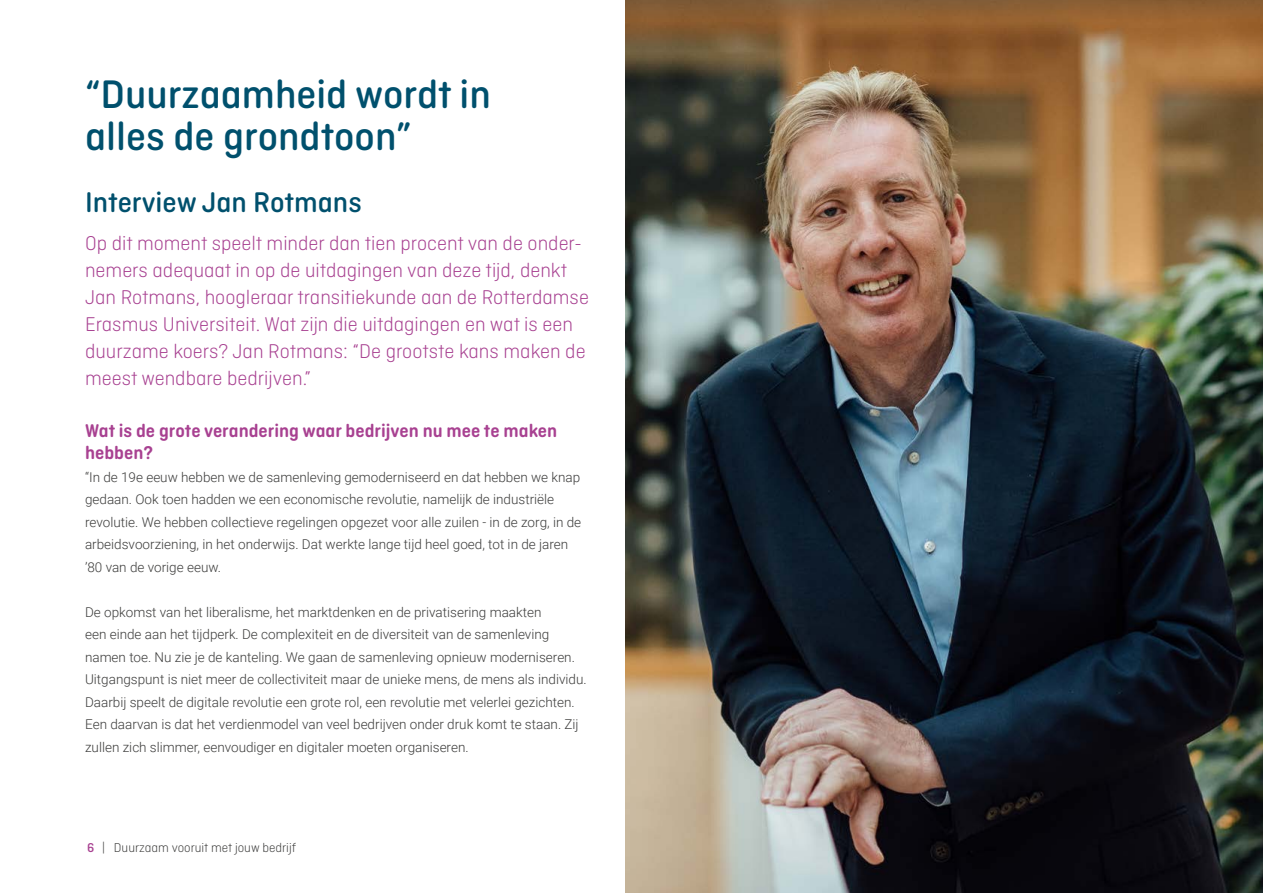
<style>
.page{position:relative;width:1263px;height:893px;background:#fff}
.page>*{position:absolute;margin:0;border:0;box-sizing:border-box;transform-origin:0 0}
.t1{font:500 42px/42px "Ciutadella Rounded";color:#00506d}
.t2{font:500 30px "Ciutadella Rounded";color:#00506d}
.t3{font:300 21px/27px "Ciutadella Rounded";color:#a84191}
.t4{font:600 19.5px/22.5px "Ciutadella Rounded";color:#a84191}
.t5{font:300 13.5px/22.5px "Roboto";color:#3c3c3b}
.t6{font:300 13.5px "Ciutadella Rounded";color:#3c3c3b}
.s1{font-weight:500;color:#a84191}
</style>
<div class="page">
<img style="left:626px;top:0;width:637px;height:893px">
<h1 class="t1" style="left:85px;top:73px;width:407px">“Duurzaamheid wordt in alles de grondtoon”</h1>
<h2 class="t2" style="left:85px;top:185px;width:278px">Interview Jan Rotmans</h2>
<p class="t3" style="left:85px;top:229px;width:505px">Op dit moment speelt minder dan tien procent van de onder&shy;nemers adequaat in op de uitdagingen van deze tijd, denkt Jan Rotmans, hoogleraar transitiekunde aan de Rotterdamse Erasmus Universiteit. Wat zijn die uitdagingen en wat is een duurzame koers? Jan Rotmans: “De grootste kans maken de meest wendbare bedrijven.”</p>
<h3 class="t4" style="left:85px;top:419px;width:474px">Wat is de grote verandering waar bedrijven nu mee te maken hebben?</h3>
<p class="t5" style="left:85px;top:465px;width:498px">“In de 19e eeuw hebben we de samenleving gemoderniseerd en dat hebben we knap gedaan. Ook toen hadden we een economische revolutie, namelijk de industriële revolutie. We hebben collectieve regelingen opgezet voor alle zuilen - in de zorg, in de arbeidsvoorziening, in het onderwijs. Dat werkte lange tijd heel goed, tot in de jaren ’80 van de vorige eeuw.</p>
<p class="t5" style="left:85px;top:600px;width:503px">De opkomst van het liberalisme, het marktdenken en de privatisering maakten<br>een einde aan het tijdperk. De complexiteit en de diversiteit van de samenleving namen toe. Nu zie je de kanteling. We gaan de samenleving opnieuw moderniseren.<br>Uitgangspunt is niet meer de collectiviteit maar de unieke mens, de mens als individu.<br>Daarbij speelt de digitale revolutie een grote rol, een revolutie met velerlei gezichten.<br>Een daarvan is dat het verdienmodel van veel bedrijven onder druk komt te staan. Zij zullen zich slimmer, eenvoudiger en digitaler moeten organiseren.</p>
<p class="t6" style="left:87px;top:840px;width:210px"><span class="s1">6</span> | Duurzaam vooruit met jouw bedrijf</p>
</div>
